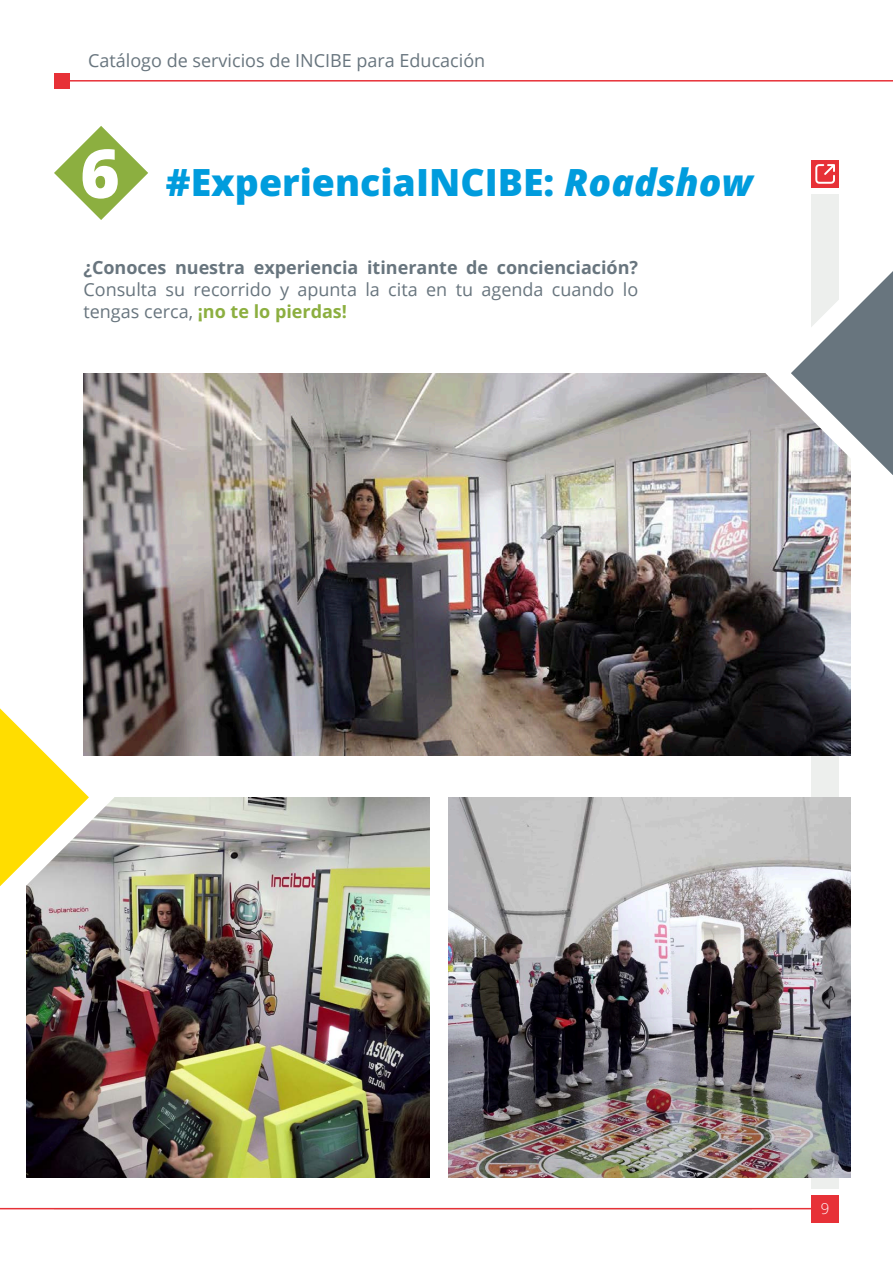
<style>
.page{position:relative;width:893px;height:1263px;background:#fff}
.page>*{position:absolute;margin:0;border:0;box-sizing:border-box;transform-origin:0 0}
.t1{font:800 37.5px "Open Sans";color:#009cdd}
.t2{font:18px/21.6px "Open Sans";color:#68757e}
.t3{font:700 18px "Open Sans";color:#68757e}
.t4{font:300 15px "Open Sans";color:#fff}
.s1{font-size:67.5px;color:#fff}
.s2{font-style:italic}
.s3{font-weight:700;color:#8caf40}
</style>
<div class="page">
<hr style="left:54px;top:1209px;width:697px;height:1px;background:#edefed">
<hr style="left:54px;top:80px;width:839px;height:2px;background:#e73137">
<hr style="left:0;top:1208px;width:834px;height:1px;background:#e73137">
<div style="left:54px;top:73px;width:15px;height:15px;background:#e73137"></div>
<div style="left:811px;top:1195px;width:28px;height:27px;background:#e73137"></div>
<div style="left:811px;top:194px;width:28px;height:994px;background:#edefed"></div>
<svg style="left:54px;top:126px;width:94px;height:94px"></svg>
<div style="left:811px;top:160px;width:28px;height:28px;background:#e73137"></div>
<svg style="left:815px;top:164px;width:20px;height:20px"></svg>
<img style="left:83px;top:373px;width:767px;height:383px">
<img style="left:27px;top:797px;width:402px;height:381px">
<img style="left:448px;top:797px;width:402px;height:381px">
<svg style="left:753px;top:271px;width:140px;height:242px"></svg>
<svg style="left:0;top:630px;width:127px;height:335px"></svg>
<p class="t2" style="left:88px;top:49px;width:399px">Catálogo de servicios de INCIBE para Educación</p>
<h1 class="t1" style="left:80px;top:153px;width:674px"><span class="s1">6</span> #ExperienciaINCIBE: <span class="s2">Roadshow</span></h1>
<p class="t3" style="left:83px;top:255px;width:556px">¿Conoces nuestra experiencia itinerante de concienciación?</p>
<p class="t2" style="left:83px;top:278px;width:556px">Consulta su recorrido y apunta la cita en tu agenda cuando lo tengas cerca, <span class="s3">¡no te lo pierdas!</span></p>
<p class="t4" style="left:821px;top:1198px;width:10px">9</p>
</div>
